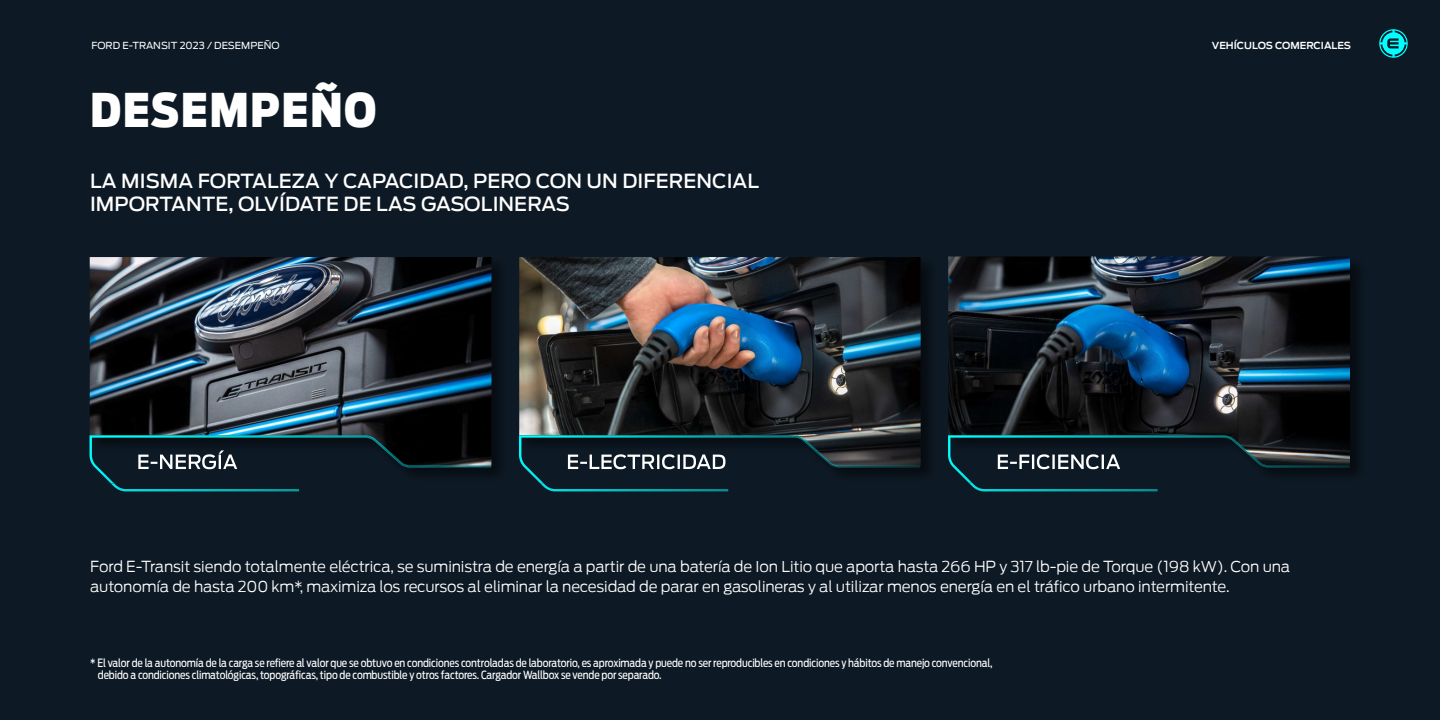
<style>
.page{position:relative;width:1440px;height:720px;background:#0d1924}
.page>*{position:absolute;margin:0;border:0;box-sizing:border-box;transform-origin:0 0}
.t1{font:900 46.5px "Ford Antenna Cond";letter-spacing:.03em;color:#fff}
.t2{font:19.5px/22.5px "Ford Antenna Medium";letter-spacing:.005em;color:#fff}
.t3{font:15px/19.5px "Ford Antenna Light";letter-spacing:-.01em;color:#fff}
.t4{font:11.25px/12px "Ford Antenna Cond Regular";letter-spacing:-.01em;color:#fff}
.t5{font:9.75px "Ford Antenna Regular";color:#fff}
.t6{font:9.75px "Ford Antenna Semibold";color:#fff}
</style>
<div class="page">
<svg style="left:1379px;top:29px;width:29px;height:29px"></svg>
<img style="left:89px;top:257px;width:410px;height:24px">
<img style="left:89px;top:303px;width:1px;height:156px">
<div style="left:491px;top:281px;width:8px;height:193px;background:#070e14"></div>
<img style="left:90px;top:257px;width:401px;height:178px">
<img style="left:519px;top:257px;width:402px;height:209px">
<img style="left:948px;top:256px;width:402px;height:179px">
<svg style="left:111px;top:483px;width:188px;height:8px"></svg>
<img style="left:93px;top:466px;width:398px;height:17px">
<img style="left:90px;top:435px;width:401px;height:31px">
<svg style="left:540px;top:483px;width:188px;height:8px"></svg>
<img style="left:523px;top:466px;width:397px;height:17px">
<img style="left:519px;top:435px;width:401px;height:31px">
<svg style="left:969px;top:483px;width:189px;height:8px"></svg>
<img style="left:952px;top:466px;width:398px;height:17px">
<img style="left:948px;top:435px;width:402px;height:31px">
<p class="t5" style="left:92px;top:37px;width:190px">FORD E-TRANSIT 2023 / DESEMPEÑO</p>
<p class="t6" style="left:1212px;top:37px;width:141px">VEHÍCULOS COMERCIALES</p>
<h1 class="t1" style="left:90px;top:67px;width:288px">DESEMPEÑO</h1>
<h2 class="t2" style="left:90px;top:168px;width:671px">LA MISMA FORTALEZA Y CAPACIDAD, PERO CON UN DIFERENCIAL<br>IMPORTANTE, OLVÍDATE DE LAS GASOLINERAS</h2>
<p class="t3" style="left:90px;top:555px;width:1202px">Ford E-Transit siendo totalmente eléctrica, se suministra de energía a partir de una batería de Ion Litio que aporta hasta 266 HP y 317 lb-pie de Torque (198 kW). Con una autonomía de hasta 200 km*, maximiza los recursos al eliminar la necesidad de parar en gasolineras y al utilizar menos energía en el tráfico urbano intermitente.</p>
<p class="t4" style="left:98px;top:655px;width:896px;text-indent:-8px">* El valor de la autonomía de la carga se refiere al valor que se obtuvo en condiciones controladas de laboratorio, es aproximada y puede no ser reproducibles en condiciones y hábitos de manejo convencional, debido a condiciones climatológicas, topográficas, tipo de combustible y otros factores. Cargador Wallbox se vende por separado.</p>
</div>
